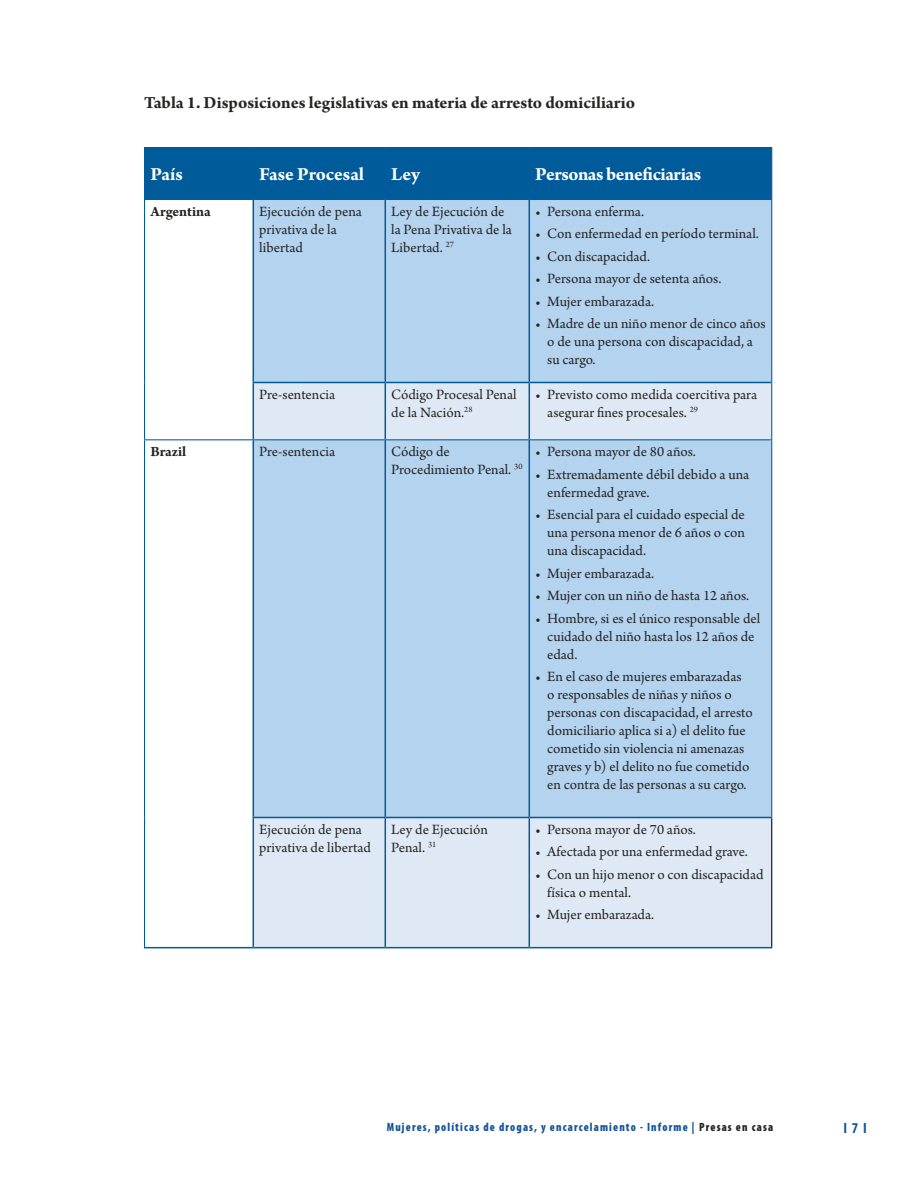
<style>
.page{position:relative;width:918px;height:1188px;background:#fff}
.page>*{position:absolute;margin:0;border:0;box-sizing:border-box;transform-origin:0 0}
.t1{font:700 19.5px "Arno Pro";letter-spacing:-.02em;color:#fff}
.t2{font:700 18px "Arno Pro";color:#262523}
.t3{font:15px/18px "Arno Pro";letter-spacing:-.005em;color:#262523}
.t4{font:700 15px "Arno Pro";letter-spacing:-.005em;color:#262523}
.t5{font:700 condensed 15px "Myriad Pro";color:#165495}
.t6{font:900 condensed 12px "Myriad Pro";letter-spacing:.1em;color:#165495;scale:.95 1}
.s1{color:#262523}
</style>
<div class="page">
<div style="left:145px;top:148px;width:626px;height:51px;background:#005b9a"></div>
<div style="left:254px;top:200px;width:517px;height:182px;background:#b4d3ef"></div>
<svg style="left:254px;top:383px;width:517px;height:564px;background:#c1d9f0"></svg>
<hr style="left:771px;top:818px;width:1px;height:129px;background:#000">
<hr style="left:529px;top:947px;width:243px;height:1px;background:#005b9a">
<hr style="left:771px;top:382px;width:1px;height:57px;background:#005b9a">
<hr style="left:253px;top:147px;width:132px;height:1px;background:#005b9a">
<hr style="left:529px;top:147px;width:243px;height:1px;background:#005b9a">
<hr style="left:771px;top:148px;width:1px;height:51px;background:#005b9a">
<hr style="left:253px;top:199px;width:132px;height:1px;background:#005b9a">
<hr style="left:529px;top:199px;width:243px;height:1px;background:#005b9a">
<hr style="left:771px;top:200px;width:1px;height:182px;background:#005b9a">
<hr style="left:253px;top:382px;width:132px;height:1px;background:#005b9a">
<hr style="left:385px;top:382px;width:144px;height:1px;background:#005b9a">
<hr style="left:529px;top:382px;width:242px;height:1px;background:#005b9a">
<hr style="left:253px;top:439px;width:132px;height:1px;background:#005b9a">
<hr style="left:386px;top:439px;width:143px;height:1px;background:#005b9a">
<hr style="left:530px;top:439px;width:242px;height:1px;background:#005b9a">
<hr style="left:771px;top:440px;width:1px;height:377px;background:#005b9a">
<hr style="left:253px;top:817px;width:132px;height:1px;background:#005b9a">
<hr style="left:385px;top:817px;width:144px;height:1px;background:#005b9a">
<hr style="left:529px;top:817px;width:243px;height:1px;background:#005b9a">
<hr style="left:385px;top:147px;width:144px;height:1px;background:#005b9a">
<hr style="left:385px;top:199px;width:144px;height:1px;background:#005b9a">
<hr style="left:385px;top:148px;width:1px;height:51px;background:#005b9a">
<hr style="left:529px;top:148px;width:1px;height:51px;background:#005b9a">
<hr style="left:385px;top:200px;width:1px;height:182px;background:#005b9a">
<hr style="left:529px;top:200px;width:1px;height:182px;background:#005b9a">
<hr style="left:385px;top:383px;width:1px;height:57px;background:#005b9a">
<hr style="left:529px;top:383px;width:1px;height:57px;background:#005b9a">
<hr style="left:385px;top:440px;width:1px;height:377px;background:#005b9a">
<hr style="left:529px;top:440px;width:1px;height:377px;background:#005b9a">
<hr style="left:385px;top:818px;width:1px;height:129px;background:#005b9a">
<hr style="left:529px;top:818px;width:1px;height:129px;background:#005b9a">
<hr style="left:385px;top:947px;width:144px;height:1px;background:#005b9a">
<hr style="left:144px;top:147px;width:109px;height:1px;background:#005b9a">
<hr style="left:144px;top:148px;width:1px;height:51px;background:#005b9a">
<hr style="left:144px;top:199px;width:109px;height:1px;background:#005b9a">
<hr style="left:144px;top:200px;width:1px;height:182px;background:#005b9a">
<hr style="left:144px;top:382px;width:1px;height:57px;background:#005b9a">
<hr style="left:253px;top:148px;width:1px;height:51px;background:#005b9a">
<hr style="left:253px;top:200px;width:1px;height:182px;background:#005b9a">
<hr style="left:253px;top:383px;width:1px;height:56px;background:#005b9a">
<hr style="left:144px;top:439px;width:109px;height:1px;background:#005b9a">
<hr style="left:144px;top:440px;width:1px;height:378px;background:#005b9a">
<hr style="left:144px;top:817px;width:1px;height:130px;background:#005b9a">
<hr style="left:253px;top:440px;width:1px;height:377px;background:#005b9a">
<hr style="left:253px;top:818px;width:1px;height:129px;background:#005b9a">
<hr style="left:144px;top:947px;width:109px;height:1px;background:#005b9a">
<hr style="left:253px;top:947px;width:132px;height:1px;background:#005b9a">
<p class="t2" style="left:144px;top:92px;width:493px">Tabla 1. Disposiciones legislativas en materia de arresto domiciliario</p>
<h1 class="t1" style="left:151px;top:163px;width:34px">País</h1>
<h1 class="t1" style="left:259px;top:163px;width:106px">Fase Procesal</h1>
<h1 class="t1" style="left:391px;top:163px;width:30px">Ley</h1>
<h1 class="t1" style="left:535px;top:163px;width:167px">Personas beneficiarias</h1>
<p class="t4" style="left:151px;top:202px;width:62px">Argentina</p>
<p class="t3" style="left:259px;top:203px;width:104px">Ejecución de pena privativa de la libertad</p>
<p class="t3" style="left:391px;top:203px;width:122px">Ley de Ejecución de la Pena Privativa de la<br>Libertad. <sup>27</sup></p>
<p class="t3" style="left:535px;top:203px;width:110px">• Persona enferma.</p>
<p class="t3" style="left:535px;top:225px;width:225px">• Con enfermedad en período terminal.</p>
<p class="t3" style="left:535px;top:248px;width:116px">• Con discapacidad.</p>
<p class="t3" style="left:535px;top:270px;width:188px">• Persona mayor de setenta años.</p>
<p class="t3" style="left:535px;top:293px;width:120px">• Mujer embarazada.</p>
<p class="t3" style="left:547px;top:315px;width:220px;text-indent:-12px">• Madre de un niño menor de cinco años o de una persona con discapacidad, a su cargo.</p>
<p class="t3" style="left:259px;top:386px;width:77px">Pre-sentencia</p>
<p class="t3" style="left:391px;top:386px;width:127px">Código Procesal Penal de la Nación.<sup>28</sup></p>
<p class="t3" style="left:547px;top:386px;width:211px;text-indent:-12px">• Previsto como medida coercitiva para asegurar fines procesales. <sup>29</sup></p>
<p class="t4" style="left:151px;top:443px;width:37px">Brazil</p>
<p class="t3" style="left:259px;top:443px;width:77px">Pre-sentencia</p>
<p class="t3" style="left:391px;top:443px;width:133px">Código de<br>Procedimiento Penal. <sup>30</sup></p>
<p class="t3" style="left:535px;top:443px;width:162px">• Persona mayor de 80 años.</p>
<p class="t3" style="left:547px;top:466px;width:204px;text-indent:-12px">• Extremadamente débil debido a una enfermedad grave.</p>
<p class="t3" style="left:547px;top:506px;width:199px;text-align:justify;text-indent:-12px">• Esencial para el cuidado especial de una persona menor de 6 años o con una discapacidad.</p>
<p class="t3" style="left:535px;top:565px;width:120px">• Mujer embarazada.</p>
<p class="t3" style="left:535px;top:587px;width:215px">• Mujer con un niño de hasta 12 años.</p>
<p class="t3" style="left:547px;top:610px;width:214px;text-indent:-12px">• Hombre, si es el único responsable del cuidado del niño hasta los 12 años de edad.</p>
<p class="t3" style="left:547px;top:668px;width:207px;text-indent:-12px">• En el caso de mujeres embarazadas o responsables de niñas y niños o personas con discapacidad, el arresto domiciliario aplica si a) el delito fue cometido sin violencia ni amenazas graves y b) el delito no fue cometido en contra de las personas a su cargo.</p>
<p class="t3" style="left:259px;top:821px;width:113px">Ejecución de pena privativa de libertad</p>
<p class="t3" style="left:391px;top:821px;width:98px">Ley de Ejecución<br>Penal. <sup>31</sup></p>
<p class="t3" style="left:535px;top:821px;width:162px">• Persona mayor de 70 años.</p>
<p class="t3" style="left:535px;top:843px;width:214px">• Afectada por una enfermedad grave.</p>
<p class="t3" style="left:547px;top:866px;width:218px;text-indent:-12px">• Con un hijo menor o con discapacidad física o mental.</p>
<p class="t3" style="left:535px;top:906px;width:120px">• Mujer embarazada.</p>
<p class="t6" style="left:387px;top:1119px;width:408px">Mujeres, políticas de drogas, y encarcelamiento - Informe | <span class="s1">Presas en casa</span></p>
<p class="t5" style="left:843px;top:1119px;width:25px">I 7 I</p>
</div>
